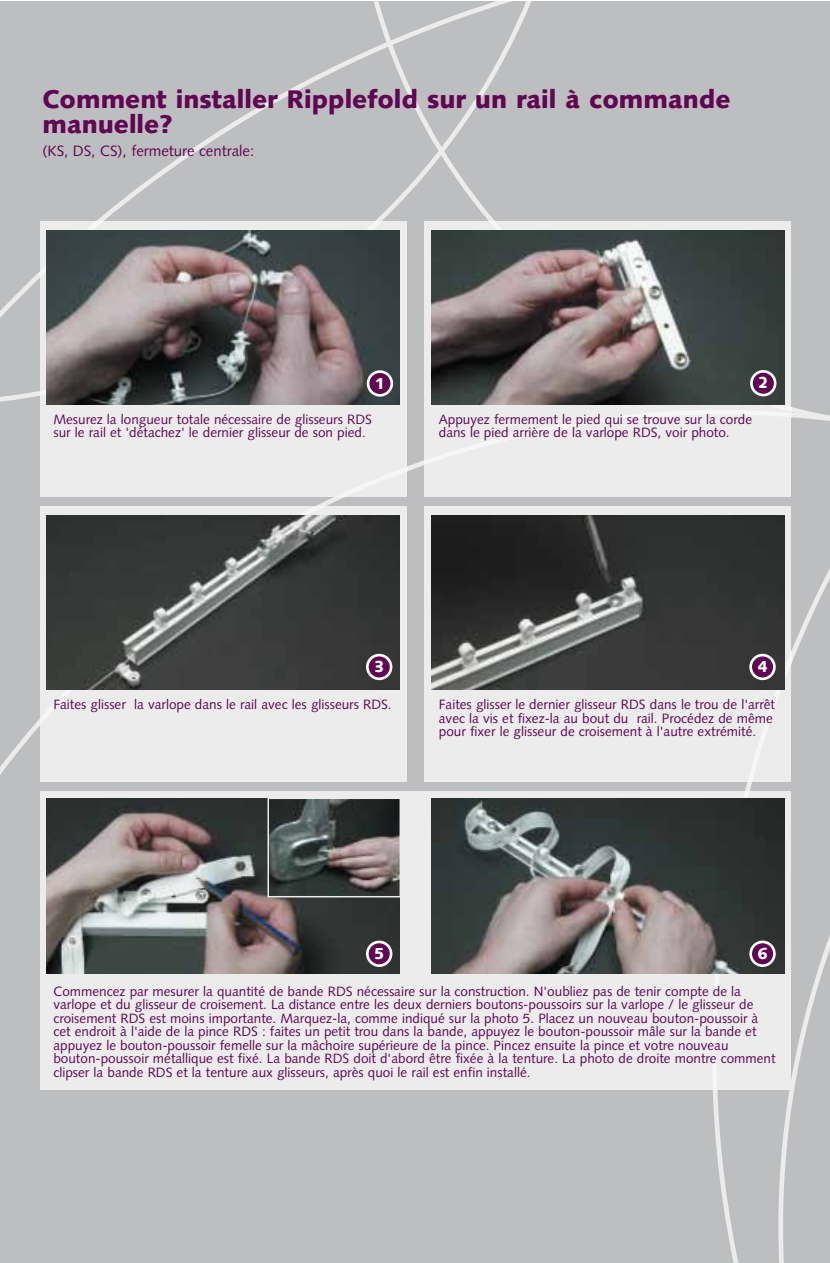
<style>
.page{position:relative;width:830px;height:1263px;background:#fff}
.page>*{position:absolute;margin:0;border:0;box-sizing:border-box;transform-origin:0 0}
.t1{font:900 25.5px/25.5px "Syntax";color:#600653}
.t2{font:900 15.9px "Syntax";color:#fff}
.t3{font:15px "Syntax";color:#600653}
.t4{font:13.5px/13.5px "Syntax";color:#600653}
</style>
<div class="page">
<hr style="left:829px;top:1px;width:1px;height:1262px;background:#000">
<div style="left:1px;top:1px;width:828px;height:1262px;background:#bdbec0"></div>
<div style="left:40px;top:222px;width:367px;height:275px;background:#ececed"></div>
<div style="left:424px;top:222px;width:366px;height:275px;background:#ececed"></div>
<div style="left:40px;top:506px;width:367px;height:276px;background:#ececed"></div>
<div style="left:424px;top:506px;width:366px;height:276px;background:#ececed"></div>
<div style="left:40px;top:791px;width:750px;height:299px;background:#ececed"></div>
<img style="left:47px;top:230px;width:353px;height:175px">
<img style="left:431px;top:230px;width:353px;height:175px">
<img style="left:47px;top:515px;width:353px;height:175px">
<img style="left:431px;top:515px;width:353px;height:175px">
<img style="left:47px;top:799px;width:353px;height:174px">
<img style="left:431px;top:799px;width:353px;height:174px">
<img style="left:270px;top:800px;width:128px;height:94px">
<div style="left:267px;top:797px;width:134px;height:100px;border:2px solid #ececed"></div>
<div style="left:368px;top:372px;width:23px;height:23px;background:#600653;border-radius:50%"></div>
<div style="left:366px;top:370px;width:27px;height:27px;border:3px solid #fff;border-radius:50%"></div>
<div style="left:751px;top:371px;width:23px;height:24px;background:#600653;border-radius:50%"></div>
<div style="left:749px;top:370px;width:27px;height:26px;border:3px solid #fff;border-radius:50%"></div>
<div style="left:367px;top:655px;width:24px;height:24px;background:#600653;border-radius:50%"></div>
<div style="left:366px;top:654px;width:26px;height:26px;border:3px solid #fff;border-radius:50%"></div>
<div style="left:750px;top:655px;width:24px;height:24px;background:#600653;border-radius:50%"></div>
<div style="left:749px;top:654px;width:26px;height:26px;border:3px solid #fff;border-radius:50%"></div>
<div style="left:367px;top:942px;width:24px;height:23px;background:#600653;border-radius:50%"></div>
<div style="left:366px;top:940px;width:26px;height:27px;border:3px solid #fff;border-radius:50%"></div>
<div style="left:750px;top:942px;width:24px;height:23px;background:#600653;border-radius:50%"></div>
<div style="left:749px;top:940px;width:26px;height:27px;border:3px solid #fff;border-radius:50%"></div>
<h1 class="t1" style="left:43px;top:86px;width:689px">Comment installer Ripplefold sur un rail à commande manuelle?</h1>
<p class="t3" style="left:42px;top:142px;width:213px">(KS, DS, CS), fermeture centrale:</p>
<p class="t2" style="left:374px;top:374px;width:12px">1</p>
<p class="t2" style="left:757px;top:373px;width:12px">2</p>
<p class="t4" style="left:53px;top:412px;width:320px">Mesurez la longueur totale nécessaire de glisseurs RDS sur le rail et 'détachez' le dernier glisseur de son pied.</p>
<p class="t4" style="left:438px;top:412px;width:314px">Appuyez fermement le pied qui se trouve sur la corde dans le pied arrière de la varlope RDS, voir photo.</p>
<p class="t2" style="left:374px;top:657px;width:12px">3</p>
<p class="t2" style="left:757px;top:657px;width:12px">4</p>
<p class="t4" style="left:53px;top:698px;width:339px">Faites glisser la varlope dans le rail avec les glisseurs RDS.</p>
<p class="t4" style="left:438px;top:698px;width:337px">Faites glisser le dernier glisseur RDS dans le trou de l'arrêt avec la vis et fixez-la au bout du rail. Procédez de même pour fixer le glisseur de croisement à l'autre extrémité.</p>
<p class="t2" style="left:374px;top:944px;width:12px">5</p>
<p class="t2" style="left:757px;top:944px;width:12px">6</p>
<p class="t4" style="left:53px;top:984px;width:723px">Commencez par mesurer la quantité de bande RDS nécessaire sur la construction. N'oubliez pas de tenir compte de la varlope et du glisseur de croisement. La distance entre les deux derniers boutons-poussoirs sur la varlope / le glisseur de croisement RDS est moins importante. Marquez-la, comme indiqué sur la photo 5. Placez un nouveau bouton-poussoir à cet endroit à l'aide de la pince RDS : faites un petit trou dans la bande, appuyez le bouton-poussoir mâle sur la bande et appuyez le bouton-poussoir femelle sur la mâchoire supérieure de la pince. Pincez ensuite la pince et votre nouveau bouton-poussoir métallique est fixé. La bande RDS doit d'abord être fixée à la tenture. La photo de droite montre comment clipser la bande RDS et la tenture aux glisseurs, après quoi le rail est enfin installé.</p>
</div>
